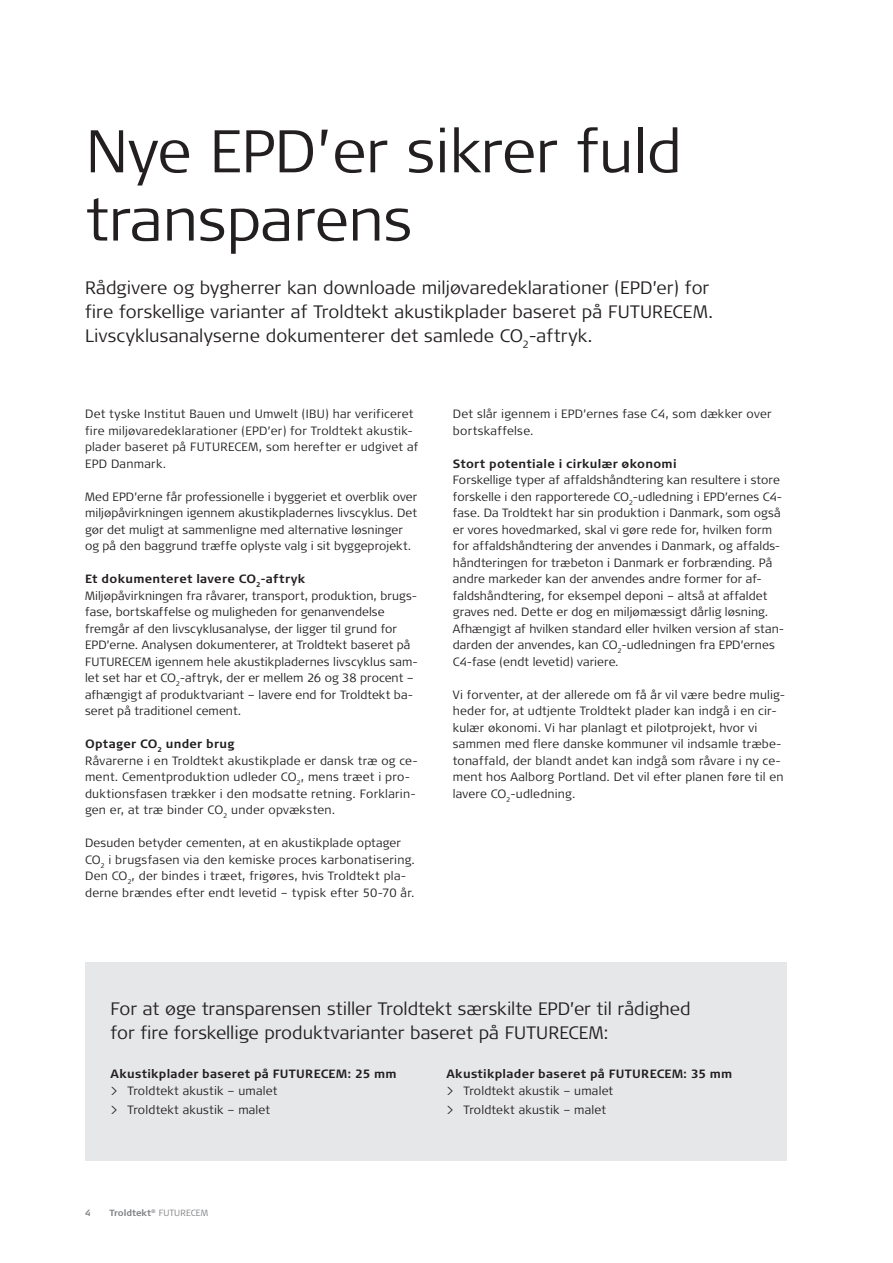
<style>
.page{position:relative;width:893px;height:1263px;background:#fff}
.page>*{position:absolute;margin:0;border:0;box-sizing:border-box;transform-origin:0 0}
.Rubrik{font:300 60px/68.2px "Signa Pro";letter-spacing:-.005em;color:#231f20}
.Underrubrik{font:300 18px/24px "Signa Pro";color:#231f20}
.Brødtext{font:300 12px/16.5px "Signa Pro";letter-spacing:.01em;color:#231f20}
.Mellemrubrik{font:700 12px "Signa Pro";letter-spacing:.025em;color:#231f20}
.t1{font:700 9px "Signa Pro";color:#808285}
.s1{font-weight:300}
</style>
<div class="page">
<div style="left:85px;top:962px;width:702px;height:199px;background:#e6e7e9"></div>
<p class="Rubrik" style="left:86px;top:114px;width:598px">Nye EPD’er sikrer fuld transparens</p>
<p class="Underrubrik" style="left:85px;top:275px;width:630px">Rådgivere og bygherrer kan downloade miljøvaredeklarationer (EPD’er) for fire forskellige varianter af Troldtekt akustikplader baseret på FUTURECEM.<br>Livscyklusanalyserne dokumenterer det samlede CO<sub>2</sub>-aftryk.</p>
<p class="Brødtext" style="left:85px;top:405px;width:335px">Det tyske Institut Bauen und Umwelt (IBU) har verificeret fire miljøvaredeklarationer (EPD’er) for Troldtekt akustik&shy;plader baseret på FUTURECEM, som herefter er udgivet af EPD Danmark.</p>
<p class="Brødtext" style="left:85px;top:488px;width:334px">Med EPD’erne får professionelle i byggeriet et overblik over miljøpåvirkningen igennem akustikpladernes livscyklus. Det gør det muligt at sammenligne med alternative løsninger og på den baggrund træffe oplyste valg i sit byggeprojekt.</p>
<p class="Mellemrubrik" style="left:85px;top:571px;width:222px">Et dokumenteret lavere CO<sub>2</sub>-aftryk</p>
<p class="Brødtext" style="left:85px;top:587px;width:334px">Miljøpåvirkningen fra råvarer, transport, produktion, brugs&shy;fase, bortskaffelse og muligheden for genanvendelse fremgår af den livscyklusanalyse, der ligger til grund for EPD’erne. Analysen dokumenterer, at Troldtekt baseret på FUTURECEM igennem hele akustikpladernes livscyklus sam&shy;let set har et CO<sub>2</sub>-aftryk, der er mellem 26 og 38 procent – afhængigt af produktvariant – lavere end for Troldtekt ba&shy;seret på traditionel cement.</p>
<p class="Mellemrubrik" style="left:85px;top:736px;width:151px">Optager CO<sub>2</sub> under brug</p>
<p class="Brødtext" style="left:85px;top:752px;width:334px">Råvarerne i en Troldtekt akustikplade er dansk træ og ce&shy;ment. Cementproduktion udleder CO<sub>2</sub>, mens træet i pro&shy;duktionsfasen trækker i den modsatte retning. Forklarin&shy;gen er, at træ binder CO<sub>2</sub> under opvæksten.</p>
<p class="Brødtext" style="left:85px;top:834px;width:331px">Desuden betyder cementen, at en akustikplade optager<br>CO<sub>2</sub> i brugsfasen via den kemiske proces karbonatisering.</p>
<p class="Brødtext" style="left:85px;top:867px;width:331px">Den CO<sub>2</sub>, der bindes i træet, frigøres, hvis Troldtekt pla&shy;derne brændes efter endt levetid – typisk efter 50-70 år.</p>
<p class="Brødtext" style="left:453px;top:405px;width:320px">Det slår igennem i EPD’ernes fase C4, som dækker over bortskaffelse.</p>
<p class="Mellemrubrik" style="left:453px;top:455px;width:225px">Stort potentiale i cirkulær økonomi</p>
<p class="Brødtext" style="left:453px;top:471px;width:333px">Forskellige typer af affaldshåndtering kan resultere i store forskelle i den rapporterede CO<sub>2</sub>-udledning i EPD’ernes C4- fase. Da Troldtekt har sin produktion i Danmark, som også er vores hovedmarked, skal vi gøre rede for, hvilken form for affaldshåndtering der anvendes i Danmark, og affalds&shy;håndteringen for træbeton i Danmark er forbrænding. På andre markeder kan der anvendes andre former for af&shy;faldshåndtering, for eksempel deponi – altså at affaldet graves ned. Dette er dog en miljømæssigt dårlig løsning.<br>Afhængigt af hvilken standard eller hvilken version af stan&shy;darden der anvendes, kan CO<sub>2</sub>-udledningen fra EPD’ernes C4-fase (endt levetid) variere.</p>
<p class="Brødtext" style="left:453px;top:686px;width:334px">Vi forventer, at der allerede om få år vil være bedre mulig&shy;heder for, at udtjente Troldtekt plader kan indgå i en cir&shy;kulær økonomi. Vi har planlagt et pilotprojekt, hvor vi sammen med flere danske kommuner vil indsamle træbe&shy;tonaffald, der blandt andet kan indgå som råvare i ny ce&shy;ment hos Aalborg Portland. Det vil efter planen føre til en lavere CO<sub>2</sub>-udledning.</p>
<p class="Underrubrik" style="left:111px;top:995px;width:582px">For at øge transparensen stiller Troldtekt særskilte EPD’er til rådighed for fire forskellige produktvarianter baseret på FUTURECEM:</p>
<p class="Mellemrubrik" style="left:446px;top:1066px;width:287px">Akustikplader baseret på FUTURECEM: 35 mm</p>
<p class="Brødtext" style="left:446px;top:1082px;width:168px">&gt; Troldtekt akustik – umalet</p>
<p class="Brødtext" style="left:446px;top:1100px;width:161px">&gt; Troldtekt akustik – malet</p>
<p class="Mellemrubrik" style="left:111px;top:1066px;width:288px">Akustikplader baseret på FUTURECEM: 25 mm</p>
<p class="Brødtext" style="left:111px;top:1082px;width:168px">&gt; Troldtekt akustik – umalet</p>
<p class="Brødtext" style="left:111px;top:1100px;width:161px">&gt; Troldtekt akustik – malet</p>
<p class="t1" style="left:85px;top:1206px;width:7px">4</p>
<p class="t1" style="left:109px;top:1206px;width:100px">Troldtekt<sup>®</sup> <span class="s1">FUTURECEM</span></p>
</div>
